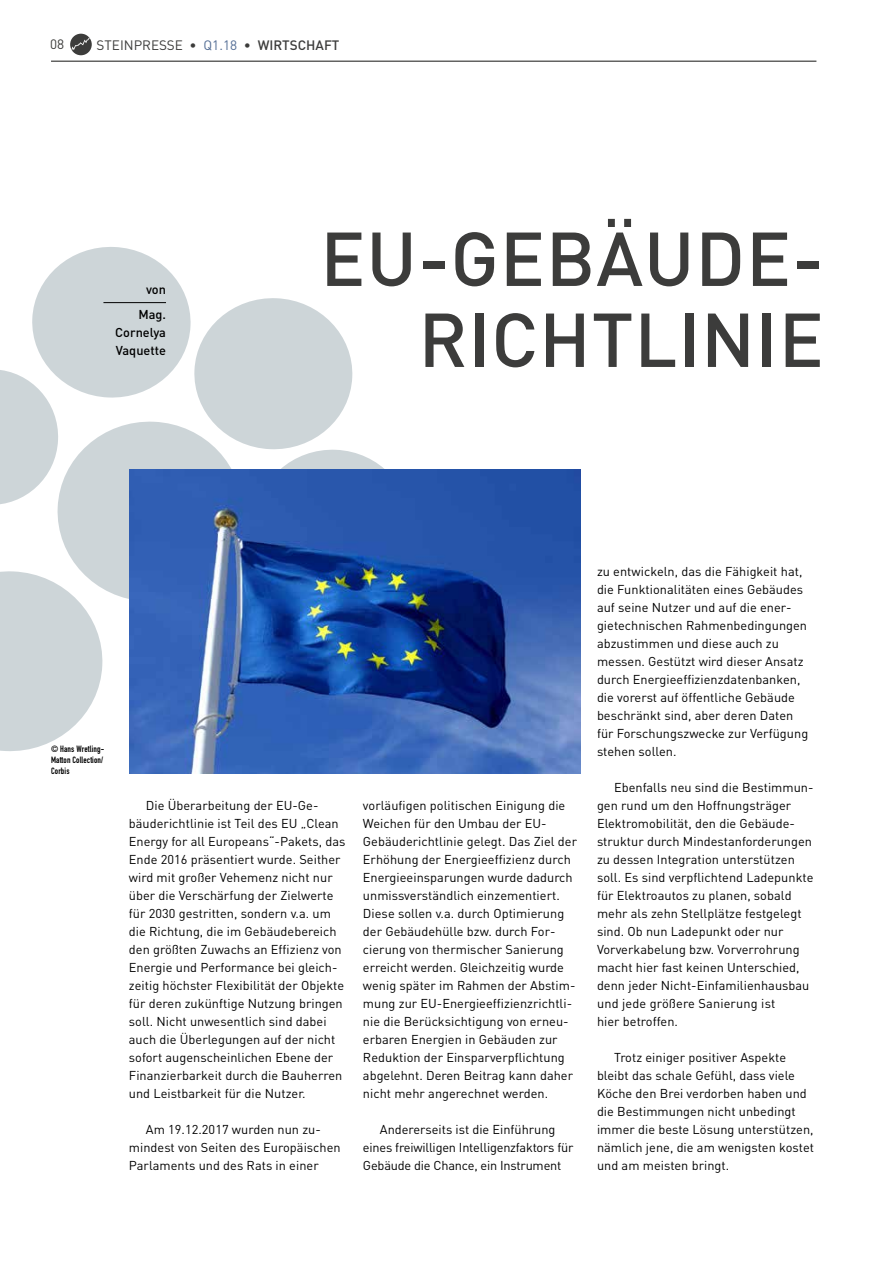
<style>
.page{position:relative;width:893px;height:1263px;background:#fff}
.page>*{position:absolute;margin:0;border:0;box-sizing:border-box;transform-origin:0 0}
.t1{font:500 75px/81px "DIN";letter-spacing:.01em;color:#3c3c3b;text-align:right}
.t2{font:13.5px "DIN";color:#3c3c3b}
.t3{font:12.75px/18px "DIN";letter-spacing:.005em;color:#000}
.t4{font:12.75px/18px "DIN";letter-spacing:-.015em;color:#000}
.t5{font:500 12.75px/25.5px "DIN";color:#000;text-align:right}
.t6{font:9px/10.8px "DIN Engschrift Std";letter-spacing:.015em;color:#000}
.s1{color:#546e95}
.s2{font-weight:500}
</style>
<div class="page">
<hr style="left:51px;top:61px;width:765px;height:1px;background:#3c3c3b">
<div style="left:70px;top:34px;width:22px;height:21px;background:#3c3c3b;border-radius:50%"></div>
<svg style="left:71px;top:37px;width:20px;height:15px"></svg>
<svg style="left:0;top:247px;width:413px;height:504px;fill:#cdd5d8"></svg>
<hr style="left:103px;top:302px;width:63px;height:1px;background:#000">
<img style="left:129px;top:470px;width:451px;height:304px">
<p class="t2" style="left:50px;top:36px;width:16px">08</p>
<p class="t2" style="left:97px;top:37px;width:244px">STEINPRESSE • <span class="s1">Q1.18</span> • <span class="s2">WIRTSCHAFT</span></p>
<p class="t5" style="left:138px;top:276px;width:29px">von<br>Mag.</p>
<p class="t5" style="left:115px;top:323px;width:52px;line-height:18px;text-align:left">Cornelya<br>Vaquette</p>
<h1 class="t1" style="left:320px;top:216px;width:505px">EU-GEBÄUDE-<br>RICHTLINIE</h1>
<p class="t6" style="left:51px;top:744px;width:55px">© Hans Wretling-<br>Matton Collection/<br>Corbis</p>
<p class="t3" style="left:129px;top:796px;width:218px;text-indent:17px">Die Überarbeitung der EU-Ge&shy;bäuderichtlinie ist Teil des EU „Clean Energy for all Europeans“-Pakets, das Ende 2016 präsentiert wurde. Seither wird mit großer Vehemenz nicht nur über die Verschärfung der Zielwerte für 2030 gestritten, sondern v.a. um die Richtung, die im Gebäudebereich den größten Zuwachs an Effizienz von Energie und Performance bei gleich&shy;zeitig höchster Flexibilität der Objekte für deren zukünftige Nutzung bringen soll. Nicht unwesentlich sind dabei auch die Überlegungen auf der nicht sofort augenscheinlichen Ebene der Finanzierbarkeit durch die Bauherren und Leistbarkeit für die Nutzer.</p>
<p class="t3" style="left:129px;top:1120px;width:213px;text-indent:17px">Am 19.12.2017 wurden nun zu&shy;mindest von Seiten des Europäischen<br>Parlaments und des Rats in einer</p>
<p class="t3" style="left:363px;top:796px;width:216px">vorläufigen politischen Einigung die Weichen für den Umbau der EU-Gebäuderichtlinie gelegt. Das Ziel der Erhöhung der Energieeffizienz durch Energieeinsparungen wurde dadurch unmissverständlich einzementiert.<br>Diese sollen v.a. durch Optimierung der Gebäudehülle bzw. durch For&shy;cierung von thermischer Sanierung erreicht werden. Gleichzeitig wurde wenig später im Rahmen der Abstim&shy;mung zur EU-Energieeffizienzrichtli&shy;nie die Berücksichtigung von erneu&shy;erbaren Energien in Gebäuden zur Reduktion der Einsparverpflichtung abgelehnt. Deren Beitrag kann daher nicht mehr angerechnet werden.</p>
<p class="t4" style="left:363px;top:1120px;width:212px;text-indent:17px">Andererseits ist die Einführung eines freiwilligen Intelligenzfaktors für<br>Gebäude die Chance, ein Instrument</p>
<p class="t3" style="left:597px;top:562px;width:213px">zu entwickeln, das die Fähigkeit hat, die Funktionalitäten eines Gebäudes auf seine Nutzer und auf die ener&shy;gietechnischen Rahmenbedingungen abzustimmen und diese auch zu messen. Gestützt wird dieser Ansatz durch Energieeffizienzdatenbanken, die vorerst auf öffentliche Gebäude beschränkt sind, aber deren Daten für Forschungszwecke zur Verfügung stehen sollen.</p>
<p class="t3" style="left:597px;top:778px;width:218px;text-indent:17px">Ebenfalls neu sind die Bestimmun&shy;gen rund um den Hoffnungsträger Elektromobilität, den die Gebäude&shy;struktur durch Mindestanforderungen zu dessen Integration unterstützen soll. Es sind verpflichtend Ladepunkte für Elektroautos zu planen, sobald mehr als zehn Stellplätze festgelegt sind. Ob nun Ladepunkt oder nur Vorverkabelung bzw. Vorverrohrung macht hier fast keinen Unterschied, denn jeder Nicht-Einfamilienhausbau und jede größere Sanierung ist<br>hier betroffen.</p>
<p class="t3" style="left:597px;top:1048px;width:219px;text-indent:17px">Trotz einiger positiver Aspekte bleibt das schale Gefühl, dass viele Köche den Brei verdorben haben und die Bestimmungen nicht unbedingt immer die beste Lösung unterstützen, nämlich jene, die am wenigsten kostet und am meisten bringt.</p>
</div>
